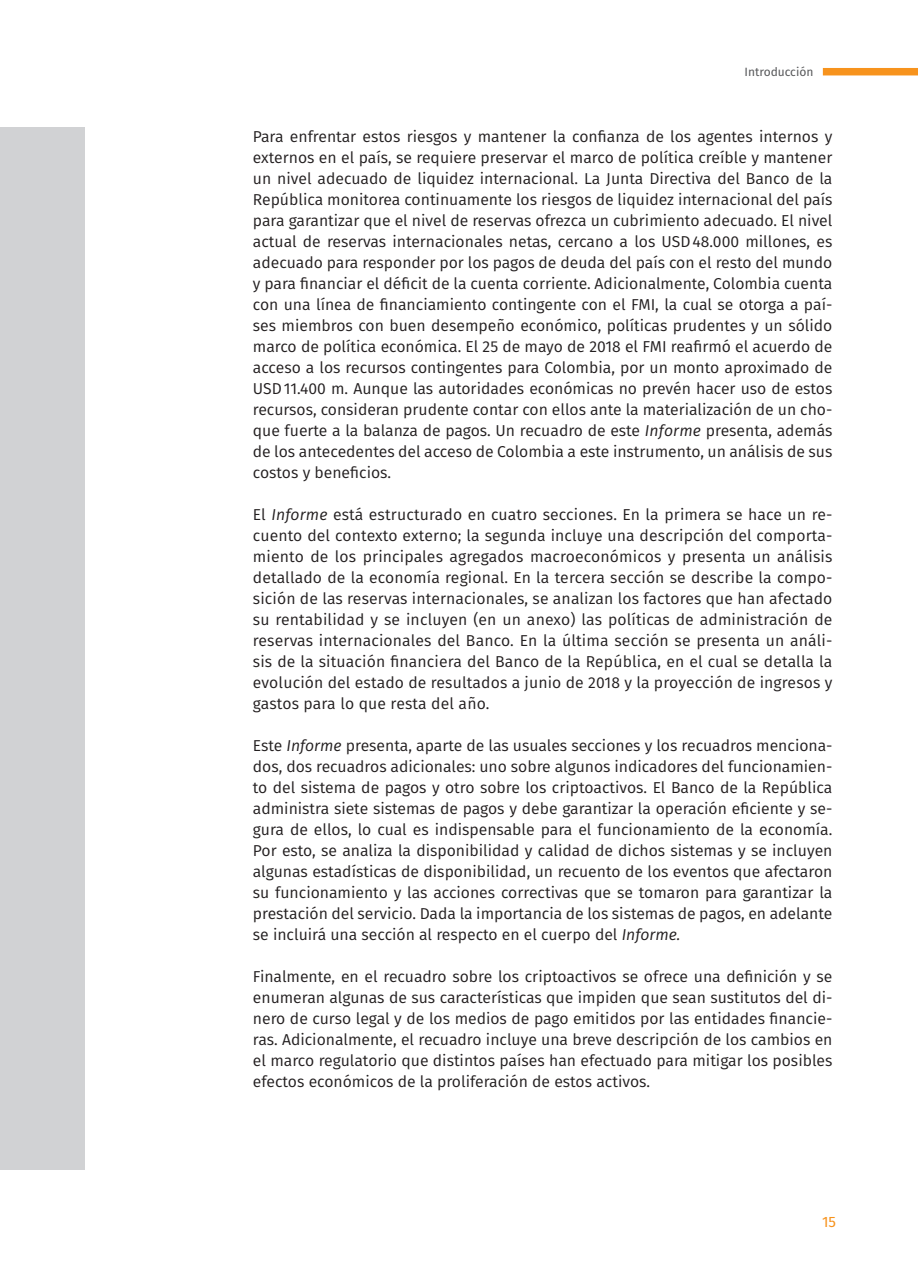
<style>
.page{position:relative;width:918px;height:1276px;background:#fff}
.page>*{position:absolute;margin:0;border:0;box-sizing:border-box;transform-origin:0 0}
.t1{font:15.75px/21px "Fira Sans";color:#231f20;text-align:justify}
.t2{font:15px "Fira Sans";color:#f7931d}
.t3{font:12px "Fira Sans";color:#57585a}
.s1{font-style:italic}
</style>
<div class="page">
<div style="left:0;top:128px;width:85px;height:1041px;background:#d1d2d4"></div>
<div style="left:823px;top:68px;width:95px;height:7px;background:#f7931d"></div>
<p class="t3" style="left:744px;top:63px;width:70px">Introducción</p>
<p class="t1" style="left:253px;top:126px;width:581px">Para enfrentar estos riesgos y mantener la confianza de los agentes internos y externos en el país, se requiere preservar el marco de política creíble y mantener un nivel adecuado de liquidez internacional. La Junta Directiva del Banco de la República monitorea continuamente los riesgos de liquidez internacional del país para garantizar que el nivel de reservas ofrezca un cubrimiento adecuado. El nivel actual de reservas internacionales netas, cercano a los USD48.000 millones, es adecuado para responder por los pagos de deuda del país con el resto del mundo y para financiar el déficit de la cuenta corriente. Adicionalmente, Colombia cuenta con una línea de financiamiento contingente con el FMI, la cual se otorga a paí&shy;ses miembros con buen desempeño económico, políticas prudentes y un sólido marco de política económica. El 25 de mayo de 2018 el FMI reafirmó el acuerdo de acceso a los recursos contingentes para Colombia, por un monto aproximado de USD11.400 m. Aunque las autoridades económicas no prevén hacer uso de estos recursos, consideran prudente contar con ellos ante la materialización de un cho&shy;que fuerte a la balanza de pagos. Un recuadro de este <span class="s1">Informe</span> presenta, además de los antecedentes del acceso de Colombia a este instrumento, un análisis de sus costos y beneficios.</p>
<p class="t1" style="left:253px;top:504px;width:581px">El <span class="s1">Informe</span> está estructurado en cuatro secciones. En la primera se hace un re&shy;cuento del contexto externo; la segunda incluye una descripción del comporta&shy;miento de los principales agregados macroeconómicos y presenta un análisis detallado de la economía regional. En la tercera sección se describe la compo&shy;sición de las reservas internacionales, se analizan los factores que han afectado su rentabilidad y se incluyen (en un anexo) las políticas de administración de reservas internacionales del Banco. En la última sección se presenta un análi&shy;sis de la situación financiera del Banco de la República, en el cual se detalla la evolución del estado de resultados a junio de 2018 y la proyección de ingresos y gastos para lo que resta del año.</p>
<p class="t1" style="left:253px;top:735px;width:581px">Este <span class="s1">Informe</span> presenta, aparte de las usuales secciones y los recuadros menciona&shy;dos, dos recuadros adicionales: uno sobre algunos indicadores del funcionamien&shy;to del sistema de pagos y otro sobre los criptoactivos. El Banco de la República administra siete sistemas de pagos y debe garantizar la operación eficiente y se&shy;gura de ellos, lo cual es indispensable para el funcionamiento de la economía.<br>Por esto, se analiza la disponibilidad y calidad de dichos sistemas y se incluyen algunas estadísticas de disponibilidad, un recuento de los eventos que afectaron su funcionamiento y las acciones correctivas que se tomaron para garantizar la prestación del servicio. Dada la importancia de los sistemas de pagos, en adelante se incluirá una sección al respecto en el cuerpo del <span class="s1">Informe.</span></p>
<p class="t1" style="left:253px;top:966px;width:581px">Finalmente, en el recuadro sobre los criptoactivos se ofrece una definición y se enumeran algunas de sus características que impiden que sean sustitutos del di&shy;nero de curso legal y de los medios de pago emitidos por las entidades financie&shy;ras. Adicionalmente, el recuadro incluye una breve descripción de los cambios en el marco regulatorio que distintos países han efectuado para mitigar los posibles efectos económicos de la proliferación de estos activos.</p>
<p class="t2" style="left:822px;top:1210px;width:16px">15</p>
</div>
